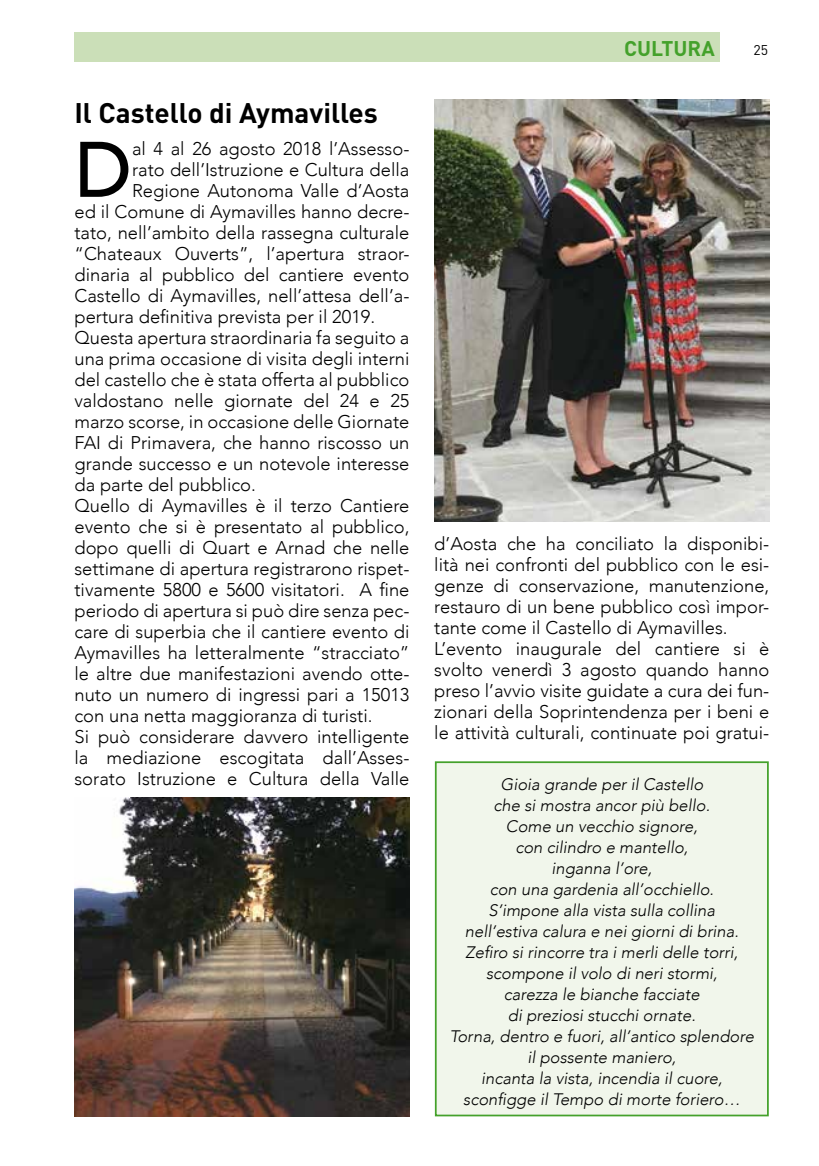
<style>
.page{position:relative;width:819px;height:1166px;background:#fff}
.page>*{position:absolute;margin:0;border:0;box-sizing:border-box;transform-origin:0 0}
.t1{font:500 77.7px "Avenir";color:#000}
.t2{font:700 28px "DIN";color:#000}
.t3{font:700 21px "DIN";color:#44a12b}
.t4{font:300 18.38px/21px "Avenir";color:#000}
.t5{font:italic 300 16.62px/21px "Avenir";color:#000;text-align:center}
.t6{font:14px "DIN";color:#000}
</style>
<div class="page">
<div style="left:74px;top:32px;width:645px;height:30px;background:#cbdfb8"></div>
<div style="left:436px;top:762px;width:331px;height:353px;background:#f1f6eb"></div>
<div style="left:435px;top:761px;width:333px;height:355px;border:2px solid #44a12b"></div>
<img style="left:74px;top:797px;width:335px;height:319px">
<img style="left:434px;top:99px;width:335px;height:423px">
<h2 class="t2" style="left:74px;top:94px;width:305px">Il Castello di Aymavilles</h2>
<h1 class="t1" style="left:74px;top:103px;width:59px">D</h1>
<p class="t4" style="left:132px;top:138px;width:279px">al 4 al 26 agosto 2018 l’Assesso-</p>
<p class="t4" style="left:132px;top:159px;width:279px">rato dell’Istruzione e Cultura della</p>
<p class="t4" style="left:132px;top:180px;width:279px">Regione Autonoma Valle d’Aosta</p>
<p class="t4" style="left:74px;top:201px;width:336px">ed il Comune di Aymavilles hanno decre-</p>
<p class="t4" style="left:74px;top:222px;width:336px">tato, nell’ambito della rassegna culturale</p>
<p class="t4" style="left:74px;top:243px;width:336px">“Chateaux Ouverts”, l’apertura straor-</p>
<p class="t4" style="left:74px;top:264px;width:336px">dinaria al pubblico del cantiere evento</p>
<p class="t4" style="left:74px;top:285px;width:336px">Castello di Aymavilles, nell’attesa dell’a-</p>
<p class="t4" style="left:74px;top:306px;width:302px">pertura definitiva prevista per il 2019.</p>
<p class="t4" style="left:74px;top:327px;width:336px">Questa apertura straordinaria fa seguito a</p>
<p class="t4" style="left:74px;top:348px;width:336px">una prima occasione di visita degli interni</p>
<p class="t4" style="left:74px;top:369px;width:336px">del castello che è stata offerta al pubblico</p>
<p class="t4" style="left:74px;top:390px;width:336px">valdostano nelle giornate del 24 e 25</p>
<p class="t4" style="left:74px;top:411px;width:336px">marzo scorse, in occasione delle Giornate</p>
<p class="t4" style="left:74px;top:432px;width:336px">FAI di Primavera, che hanno riscosso un</p>
<p class="t4" style="left:74px;top:453px;width:336px">grande successo e un notevole interesse</p>
<p class="t4" style="left:74px;top:474px;width:183px">da parte del pubblico.</p>
<p class="t4" style="left:74px;top:495px;width:336px">Quello di Aymavilles è il terzo Cantiere</p>
<p class="t4" style="left:74px;top:516px;width:336px">evento che si è presentato al pubblico,</p>
<p class="t4" style="left:74px;top:537px;width:336px">dopo quelli di Quart e Arnad che nelle</p>
<p class="t4" style="left:74px;top:558px;width:336px">settimane di apertura registrarono rispet-</p>
<p class="t4" style="left:74px;top:579px;width:336px">tivamente 5800 e 5600 visitatori. A fine</p>
<p class="t4" style="left:74px;top:600px;width:336px">periodo di apertura si può dire senza pec-</p>
<p class="t4" style="left:74px;top:621px;width:336px">care di superbia che il cantiere evento di</p>
<p class="t4" style="left:74px;top:642px;width:336px">Aymavilles ha letteralmente “stracciato”</p>
<p class="t4" style="left:74px;top:663px;width:336px">le altre due manifestazioni avendo otte-</p>
<p class="t4" style="left:74px;top:684px;width:336px">nuto un numero di ingressi pari a 15013</p>
<p class="t4" style="left:74px;top:705px;width:299px">con una netta maggioranza di turisti.</p>
<p class="t4" style="left:74px;top:726px;width:336px">Si può considerare davvero intelligente</p>
<p class="t4" style="left:74px;top:747px;width:336px">la mediazione escogitata dall’Asses-</p>
<p class="t4" style="left:74px;top:768px;width:336px">sorato Istruzione e Cultura della Valle</p>
<p class="t3" style="left:624px;top:35px;width:92px">CULTURA</p>
<p class="t6" style="left:753px;top:42px;width:16px">25</p>
<p class="t4" style="left:434px;top:533px;width:336px">d’Aosta che ha conciliato la disponibi&shy;lità nei confronti del pubblico con le esi&shy;genze di conservazione, manutenzione, restauro di un bene pubblico così impor&shy;tante come il Castello di Aymavilles.<br>L’evento inaugurale del cantiere si è svolto venerdì 3 agosto quando hanno preso l’avvio visite guidate a cura dei fun&shy;zionari della Soprintendenza per i beni e le attività culturali, continuate poi gratui-</p>
<p class="t5" style="left:449px;top:773px;width:306px">Gioia grande per il Castello<br>che si mostra ancor più bello.<br>Come un vecchio signore,<br>con cilindro e mantello,<br>inganna l’ore,<br>con una gardenia all’occhiello.<br>S’impone alla vista sulla collina<br>nell’estiva calura e nei giorni di brina.<br>Zefiro si rincorre tra i merli delle torri, scompone il volo di neri stormi,<br>carezza le bianche facciate<br>di preziosi stucchi ornate.<br>Torna, dentro e fuori, all’antico splendore il possente maniero,<br>incanta la vista, incendia il cuore, sconfigge il Tempo di morte foriero…</p>
</div>
